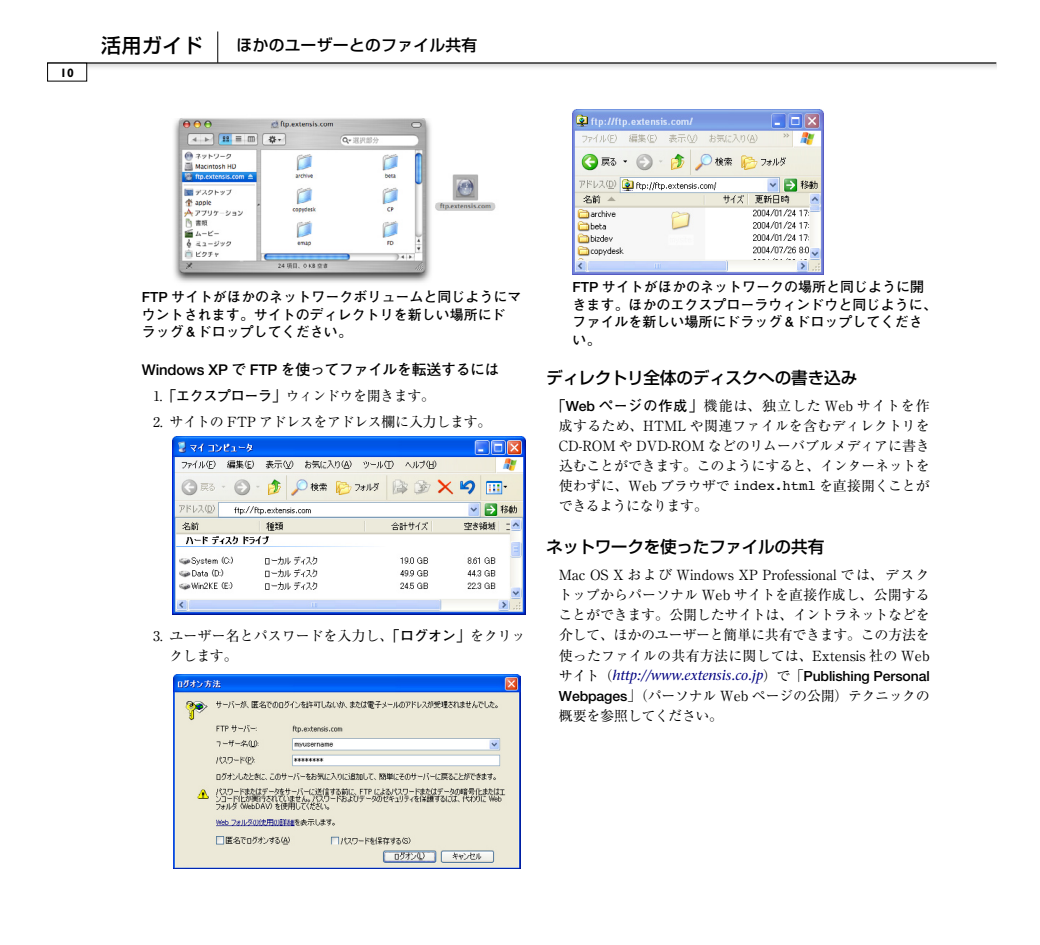
<style>
.page{position:relative;width:1040px;height:945px;background:#fff}
.page>*{position:absolute;margin:0;border:0;box-sizing:border-box;transform-origin:0 0}
.t1{font:500 19.95px "Shin Go";letter-spacing:.025em;color:#000}
.t2{font:500 16.62px "Shin Go";letter-spacing:-.015em;color:#000}
.t3{font:500 15.75px "Shin Go";letter-spacing:.02em;color:#000}
.t4{font:700 14.88px "Futo Go B101";letter-spacing:-.015em;color:#000}
.BODY_TEXT{font:14px/20.1px "Ryumin";letter-spacing:-.015em;color:#000;text-align:justify}
.t5{font:700 14px/17.5px "Futo Go B101";color:#000}
.STEPS{font:14px/20.1px "Ryumin";letter-spacing:-.02em;color:#000}
.t6{font:700 12.25px "Gill Sans";color:#000}
.s1{font-family:"Futo Go B101";font-weight:700}
.s2{font-family:"Courier"}
.s3{font-family:"Stone Serif Std";font-weight:500;font-style:italic;color:#000080}
</style>
<div class="page">
<svg style="left:87px;top:64px;width:909px;height:8px"></svg>
<hr style="left:47px;top:63px;width:949px;height:1px;background:#000">
<div style="left:47px;top:63px;width:40px;height:19px;border:1px solid #000"></div>
<hr style="left:217px;top:32px;width:1px;height:31px;background:#000">
<img style="left:173px;top:118px;width:323px;height:165px">
<img style="left:172px;top:436px;width:354px;height:179px">
<img style="left:173px;top:675px;width:347px;height:194px">
<img style="left:572px;top:109px;width:251px;height:165px">
<p class="t6" style="left:60px;top:66px;width:15px">10</p>
<p class="t1" style="left:101px;top:32px;width:103px">活用ガイド</p>
<p class="t3" style="left:237px;top:35px;width:242px">ほかのユーザーとのファイル共有</p>
<p class="t5" style="left:142px;top:289px;width:381px">FTP サイトがほかのネットワークボリュームと同じようにマウントされます。サイトのディレクトリを新しい場所にドラッグ＆ドロップしてください。</p>
<h4 class="t4" style="left:142px;top:361px;width:359px">Windows XP で FTP を使ってファイルを転送するには</h4>
<p class="STEPS" style="left:153px;top:385px;width:284px">1. <span class="s1">「エクスプローラ」</span>ウィンドウを開きます。</p>
<p class="STEPS" style="left:153px;top:412px;width:340px">2. サイトの FTP アドレスをアドレス欄に入力します。</p>
<p class="STEPS" style="left:169px;top:625px;width:358px;text-indent:-16px">3. ユーザー名とパスワードを入力し、<span class="s1">「ログオン」</span>をクリックします。</p>
<p class="t5" style="left:572px;top:279px;width:366px">FTP サイトがほかのネットワークの場所と同じように開きます。ほかのエクスプローラウィンドウと同じように、ファイルを新しい場所にドラッグ＆ドロップしてください。</p>
<h3 class="t2" style="left:546px;top:366px;width:313px">ディレクトリ全体のディスクへの書き込み</h3>
<p class="BODY_TEXT" style="left:558px;top:395px;width:373px;text-indent:-7px"><span class="s1">「Web ページの作成」</span>機能は、独立した Web サイトを作成するため、HTML や関連ファイルを含むディレクトリをCD-ROM や DVD-ROM などのリムーバブルメディアに書き込むことができます。このようにすると、インターネットを使わずに、Web ブラウザで <span class="s2">index.html</span> を直接開くことができるようになります。</p>
<h3 class="t2" style="left:546px;top:536px;width:279px">ネットワークを使ったファイルの共有</h3>
<p class="BODY_TEXT" style="left:558px;top:565px;width:373px">Mac OS X および Windows XP Professional では、デスクトップからパーソナル Web サイトを直接作成し、公開することができます。公開したサイトは、イントラネットなどを介して、ほかのユーザーと簡単に共有できます。この方法を使ったファイルの共有方法に関しては、Extensis 社の Webサイト（<span class="s3">http://www.extensis.co.jp</span>）で「<span class="s1">Publishing Personal</span></p>
<p class="BODY_TEXT" style="left:559px;top:685px;width:372px"><span class="s1">Webpages</span>」（パーソナル Web ページの公開）テクニックの概要を参照してください。</p>
</div>
